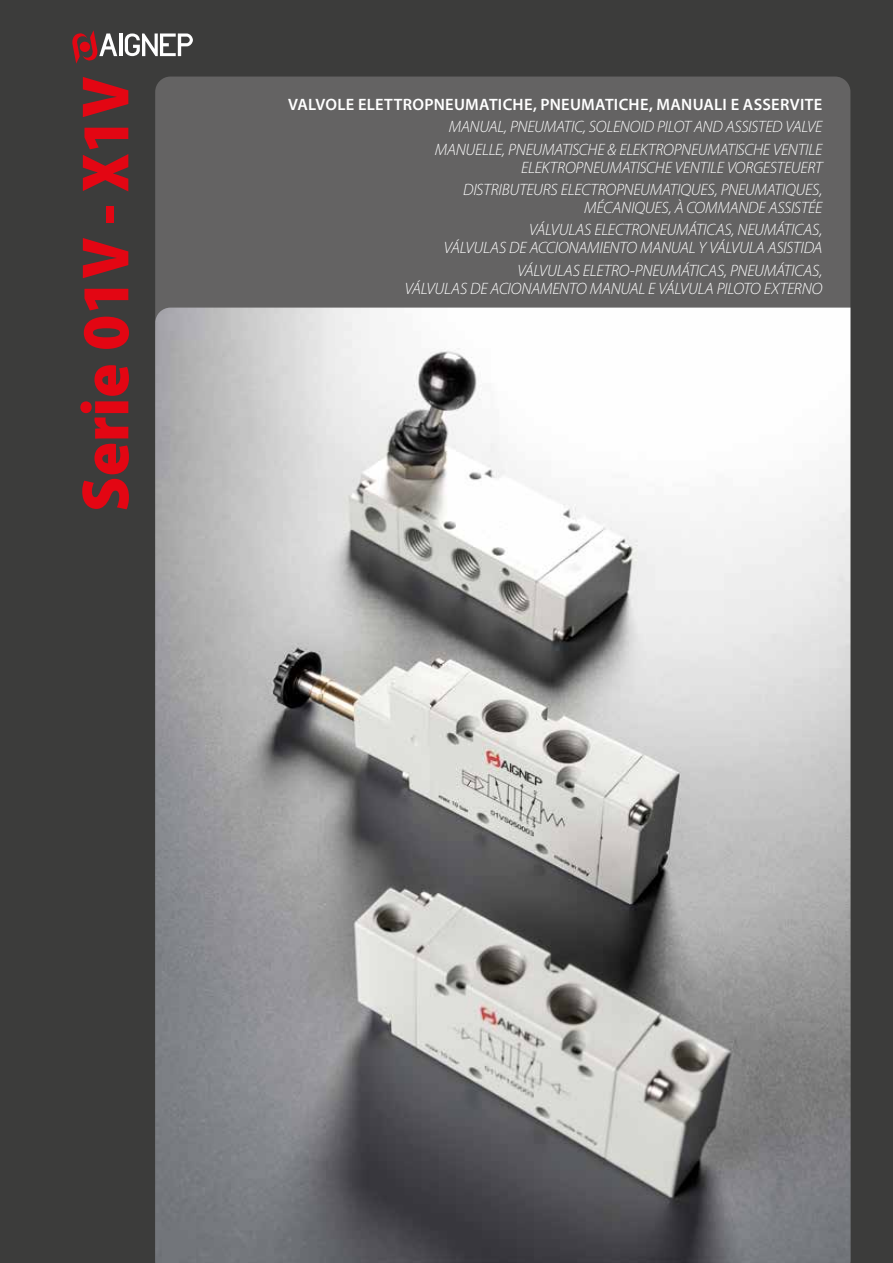
<style>
.page{position:relative;width:893px;height:1263px;background:#3c3c3b}
.page>*{position:absolute;margin:0;border:0;box-sizing:border-box;transform-origin:0 0}
.t1{font:900 semi-condensed 67.5px "Myriad Pro";color:#e30613}
.t2{font:italic 300 16.5px/22.2px "Myriad Pro";letter-spacing:-.015em;color:#fff;text-align:right}
.t3{font:600 16.5px "Myriad Pro";letter-spacing:.02em;color:#fff}
</style>
<div class="page">
<div style="left:155px;top:77px;width:695px;height:231px;background:#646363"></div>
<img style="left:155px;top:308px;width:695px;height:955px">
<hr style="left:119px;top:33px;width:4px;height:23px;background:#fff">
<svg style="left:125px;top:33px;width:68px;height:23px"></svg>
<svg style="left:72px;top:30px;width:45px;height:34px"></svg>
<h1 class="t1" style="left:68px;top:512px;width:437px;rotate:-90deg">Serie 01V - X1V</h1>
<p class="t3" style="left:288px;top:94px;width:536px">VALVOLE ELETTROPNEUMATICHE, PNEUMATICHE, MANUALI E ASSERVITE</p>
<p class="t2" style="left:435px;top:116px;width:389px">MANUAL, PNEUMATIC, SOLENOID PILOT AND ASSISTED VALVE<br>MANUELLE, PNEUMATISCHE &amp; ELEKTROPNEUMATISCHE VENTILE</p>
<p class="t2" style="left:463px;top:157px;width:361px">ELEKTROPNEUMATISCHE VENTILE VORGESTEUERT<br>DISTRIBUTEURS ELECTROPNEUMATIQUES, PNEUMATIQUES,</p>
<p class="t2" style="left:529px;top:197px;width:295px">MÉCANIQUES, À COMMANDE ASSISTÉE<br>VÁLVULAS ELECTRONEUMÁTICAS, NEUMÁTICAS,</p>
<p class="t2" style="left:444px;top:237px;width:380px">VÁLVULAS DE ACCIONAMIENTO MANUAL Y VÁLVULA ASISTIDA<br>VÁLVULAS ELETRO-PNEUMÁTICAS, PNEUMÁTICAS,</p>
<p class="t2" style="left:405px;top:277px;width:419px">VÁLVULAS DE ACIONAMENTO MANUAL E VÁLVULA PILOTO EXTERNO</p>
</div>
